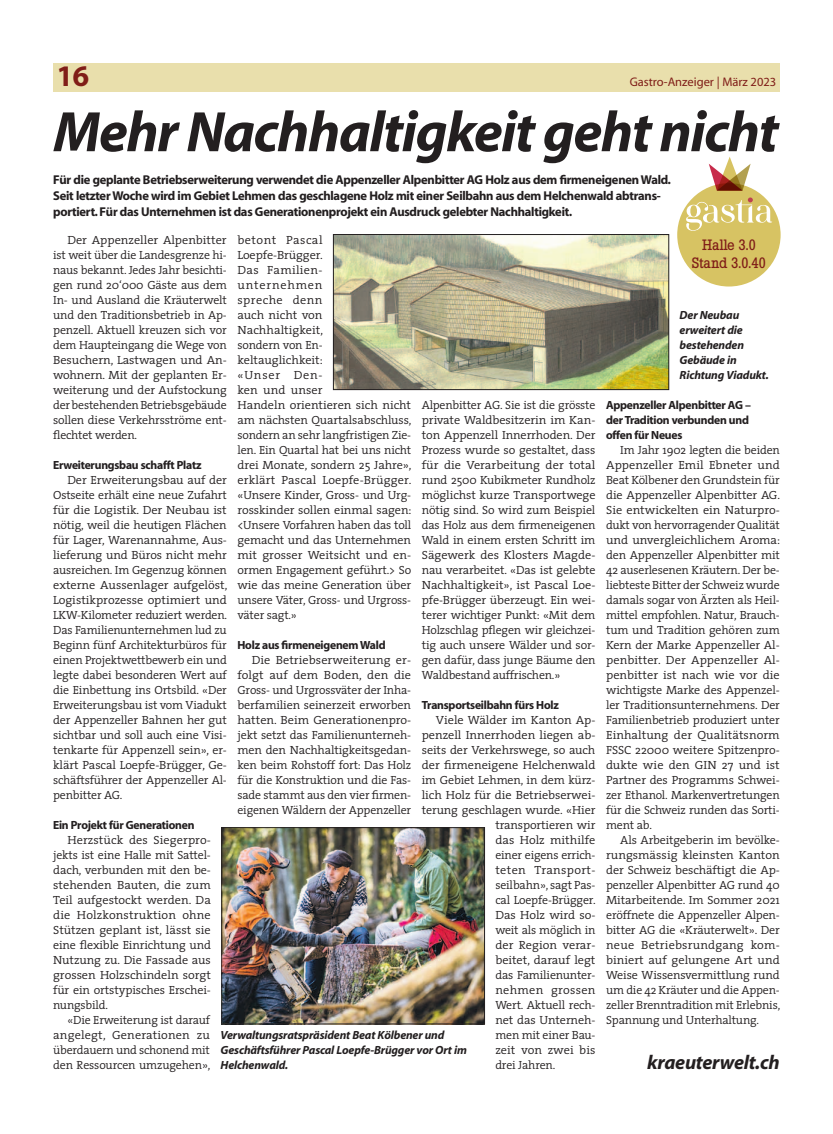
<style>
.page{position:relative;width:833px;height:1134px;background:#fff}
.page>*{position:absolute;margin:0;border:0;box-sizing:border-box;transform-origin:0 0}
.t1{font:italic 700 57.5px "Myriad";letter-spacing:-.025em;color:#231f20}
.t2{font:30px "Myriad Headline";color:#801e18}
.t3{font:italic 700 20px "Myriad";letter-spacing:-.015em;color:#231f20}
.t4{font:500 15px/18px "Slab Tall X";color:#801e18;text-align:center}
.t5{font:12.75px/16.2px "Myriad Headline";letter-spacing:-.015em;color:#231f20}
.t6{font:12.5px "Myriad";color:#801e18}
.t7{font:300 11.88px/15px "The Serif";letter-spacing:-.015em;color:#231f20;text-align:justify}
.t8{font:300 11.88px/15px "The Serif";letter-spacing:-.015em;color:#231f20;text-align:justify;scale:1.04 1}
.t9{font:11.88px/15px "Myriad Headline";letter-spacing:-.015em;color:#231f20}
.t10{font:italic 700 11.88px/15px "Myriad";letter-spacing:-.015em;color:#231f20}
.t11{font:300 11.88px "The Serif";letter-spacing:.005em;color:#231f20;scale:1.04 1}
.t12{font:300 11.88px "The Serif";letter-spacing:.025em;color:#231f20;scale:1.04 1}
.t13{font:300 11.88px "The Serif";letter-spacing:.02em;color:#231f20;scale:1.04 1}
</style>
<div class="page">
<div style="left:53px;top:64px;width:727px;height:28px;background:#e9dfac"></div>
<div style="left:677px;top:183px;width:103px;height:103px;background:#d7c363;border-radius:50%"></div>
<svg style="left:708px;top:157px;width:42px;height:34px"></svg>
<svg style="left:686px;top:197px;width:86px;height:34px"></svg>
<img style="left:223px;top:829px;width:260px;height:193px">
<div style="left:221px;top:827px;width:264px;height:197px;border:1px solid #231f20"></div>
<img style="left:335px;top:236px;width:332px;height:152px">
<div style="left:333px;top:234px;width:336px;height:156px;border:1px solid #231f20"></div>
<h2 class="t2" style="left:57px;top:61px;width:34px">16</h2>
<p class="t6" style="left:629px;top:76px;width:148px">Gastro-Anzeiger | März 2023</p>
<h1 class="t1" style="left:53px;top:102px;width:727px">Mehr Nachhaltigkeit geht nicht</h1>
<p class="t5" style="left:53px;top:172px;width:619px">Für die geplante Betriebserweiterung verwendet die Appenzeller Alpenbitter AG Holz aus dem firmeneigenen Wald.<br>Seit letzter Woche wird im Gebiet Lehmen das geschlagene Holz mit einer Seilbahn aus dem Helchenwald abtrans&shy;portiert. Für das Unternehmen ist das Generationenprojekt ein Ausdruck gelebter Nachhaltigkeit.</p>
<p class="t8" style="left:53px;top:232px;width:169px;text-indent:14px">Der Appenzeller Alpenbitter ist weit über die Landesgrenze hi&shy;naus bekannt. Jedes Jahr besichti&shy;gen rund 20‘000 Gäste aus dem In- und Ausland die Kräuterwelt und den Traditionsbetrieb in Ap&shy;penzell. Aktuell kreuzen sich vor dem Haupteingang die Wege von Besuchern, Lastwagen und An&shy;wohnern. Mit der geplanten Er&shy;weiterung und der Aufstockung der bestehenden Betriebsgebäude sollen diese Verkehrsströme ent&shy;flechtet werden.</p>
<p class="t9" style="left:53px;top:458px;width:150px">Erweiterungsbau schafft Platz</p>
<p class="t7" style="left:53px;top:472px;width:176px;text-indent:14px">Der Erweiterungsbau auf der Ostseite erhält eine neue Zufahrt für die Logistik. Der Neubau ist nötig, weil die heutigen Flächen für Lager, Warenannahme, Aus&shy;lieferung und Büros nicht mehr ausreichen. Im Gegenzug können externe Aussenlager aufgelöst, Logistikprozesse optimiert und LKW-Kilometer reduziert werden.<br>Das Familienunternehmen lud zu Beginn fünf Architekturbüros für einen Projektwettbewerb ein und legte dabei besonderen Wert auf die Einbettung ins Ortsbild. «Der Erweiterungsbau ist vom Viadukt der Appenzeller Bahnen her gut sichtbar und soll auch eine Visi&shy;tenkarte für Appenzell sein», er&shy;klärt Pascal Loepfe-Brügger, Ge&shy;schäftsführer der Appenzeller Al&shy;penbitter AG.</p>
<p class="t9" style="left:53px;top:818px;width:143px">Ein Projekt für Generationen</p>
<p class="t8" style="left:53px;top:832px;width:153px;text-indent:14px">Herzstück des Siegerpro&shy;jekts ist eine Halle mit Sattel&shy;dach, verbunden mit den be&shy;stehenden Bauten, die zum Teil aufgestockt werden. Da die Holzkonstruktion ohne Stützen geplant ist, lässt sie eine flexible Einrichtung und Nutzung zu. Die Fassade aus grossen Holzschindeln sorgt für ein ortstypisches Erschei&shy;nungsbild.</p>
<p class="t7" style="left:53px;top:1012px;width:159px;text-indent:14px">«Die Erweiterung ist darauf angelegt, Generationen zu überdauern und schonend mit den Ressourcen umzugehen»,</p>
<p class="t8" style="left:237px;top:232px;width:169px;text-align:left">betont Pascal<br>Loepfe-Brügger.<br>Das Familien-<br>unternehmen<br>spreche denn<br>auch nicht von<br>Nachhaltigkeit,<br>sondern von En-<br>keltauglichkeit:<br>«Unser Den-<br>ken und unser<br>Handeln orientieren sich nicht am nächsten Quartalsabschluss, sondern an sehr langfristigen Zie&shy;len. Ein Quartal hat bei uns nicht drei Monate, sondern 25 Jahre», erklärt Pascal Loepfe-Brügger. «Unsere Kinder, Gross- und Urg&shy;rosskinder sollen einmal sagen: &lt;Unsere Vorfahren haben das toll gemacht und das Unternehmen mit grosser Weitsicht und en&shy;ormen Engagement geführt.&gt; So wie das meine Generation über unsere Väter, Gross- und Urgross&shy;väter sagt.»</p>
<p class="t9" style="left:237px;top:638px;width:150px">Holz aus firmeneigenem Wald</p>
<p class="t8" style="left:237px;top:652px;width:169px;text-indent:14px">Die Betriebserweiterung er&shy;folgt auf dem Boden, den die Gross- und Urgrossväter der Inha&shy;berfamilien seinerzeit erworben hatten. Beim Generationenpro&shy;jekt setzt das Familienunterneh&shy;men den Nachhaltigkeitsgedan&shy;ken beim Rohstoff fort: Das Holz für die Konstruktion und die Fas&shy;sade stammt aus den vier firmen&shy;eigenen Wäldern der Appenzeller</p>
<p class="t7" style="left:422px;top:397px;width:175px">Alpenbitter AG. Sie ist die grösste private Waldbesitzerin im Kan&shy;ton Appenzell Innerrhoden. Der Prozess wurde so gestaltet, dass für die Verarbeitung der total rund 2500 Kubikmeter Rundholz möglichst kurze Transportwege nötig sind. So wird zum Beispiel das Holz aus dem firmeneigenen Wald in einem ersten Schritt im Sägewerk des Klosters Magde&shy;nau verarbeitet. «Das ist gelebte Nachhaltigkeit», ist Pascal Loe&shy;pfe-Brügger überzeugt. Ein wei&shy;terer wichtiger Punkt: «Mit dem Holzschlag pflegen wir gleichzei&shy;tig auch unsere Wälder und sor&shy;gen dafür, dass junge Bäume den Waldbestand auffrischen.»</p>
<p class="t9" style="left:422px;top:698px;width:138px">Transportseilbahn fürs Holz</p>
<p class="t8" style="left:436px;top:712px;width:155px">Viele Wälder im Kanton Ap-</p>
<p class="t8" style="left:422px;top:727px;width:168px">penzell Innerrhoden liegen ab-</p>
<p class="t7" style="left:422px;top:742px;width:175px">seits der Verkehrswege, so auch</p>
<p class="t8" style="left:422px;top:757px;width:168px">der firmeneigene Helchenwald</p>
<p class="t7" style="left:422px;top:772px;width:175px">im Gebiet Lehmen, in dem kürz-</p>
<p class="t8" style="left:422px;top:787px;width:168px">lich Holz für die Betriebserwei-</p>
<p class="t7" style="left:422px;top:802px;width:175px">terung geschlagen wurde. «Hier</p>
<p class="t7" style="left:495px;top:817px;width:102px">transportieren wir</p>
<p class="t11" style="left:495px;top:830px;width:98px">das Holz mithilfe</p>
<p class="t7" style="left:495px;top:847px;width:102px">einer eigens errich-</p>
<p class="t12" style="left:495px;top:860px;width:98px">teten Transport-</p>
<p class="t7" style="left:495px;top:877px;width:102px">seilbahn», sagt Pas-</p>
<p class="t7" style="left:495px;top:892px;width:102px">cal Loepfe-Brügger.</p>
<p class="t8" style="left:495px;top:907px;width:98px">Das Holz wird so-</p>
<p class="t7" style="left:495px;top:922px;width:102px">weit als möglich in</p>
<p class="t11" style="left:495px;top:935px;width:98px">der Region verar-</p>
<p class="t8" style="left:495px;top:952px;width:98px">beitet, darauf legt</p>
<p class="t7" style="left:495px;top:967px;width:102px">das Familienunter-</p>
<p class="t13" style="left:495px;top:980px;width:98px">nehmen grossen</p>
<p class="t7" style="left:495px;top:997px;width:102px">Wert. Aktuell rech-</p>
<p class="t7" style="left:495px;top:1012px;width:102px">net das Unterneh-</p>
<p class="t7" style="left:495px;top:1027px;width:102px">men mit einer Bau-</p>
<p class="t11" style="left:495px;top:1040px;width:98px">zeit von zwei bis</p>
<p class="t7" style="left:495px;top:1057px;width:61px">drei Jahren.</p>
<p class="t10" style="left:221px;top:1028px;width:248px">Verwaltungsratspräsident Beat Kölbener und<br>Geschäftsführer Pascal Loepfe-Brügger vor Ort im<br>Helchenwald.</p>
<p class="t4" style="left:692px;top:235px;width:75px">Halle 3.0<br>Stand 3.0.40</p>
<p class="t10" style="left:679px;top:308px;width:91px">Der Neubau erweitert die bestehenden<br>Gebäude in<br>Richtung Viadukt.</p>
<p class="t9" style="left:606px;top:398px;width:146px">Appenzeller Alpenbitter AG – der Tradition verbunden und offen für Neues</p>
<p class="t7" style="left:606px;top:442px;width:176px;text-indent:14px">Im Jahr 1902 legten die beiden Appenzeller Emil Ebneter und Beat Kölbener den Grundstein für die Appenzeller Alpenbitter AG.<br>Sie entwickelten ein Naturpro&shy;dukt von hervorragender Qualität und unvergleichlichem Aroma: den Appenzeller Alpenbitter mit 42 auserlesenen Kräutern. Der be&shy;liebteste Bitter der Schweiz wurde damals sogar von Ärzten als Heil&shy;mittel empfohlen. Natur, Brauch&shy;tum und Tradition gehören zum Kern der Marke Appenzeller Al&shy;penbitter. Der Appenzeller Al&shy;penbitter ist nach wie vor die wichtigste Marke des Appenzel&shy;ler Traditionsunternehmens. Der Familienbetrieb produziert unter Einhaltung der Qualitätsnorm FSSC 22000 weitere Spitzenpro&shy;dukte wie den GIN 27 und ist Partner des Programms Schwei&shy;zer Ethanol. Markenvertretungen für die Schweiz runden das Sorti&shy;ment ab.</p>
<p class="t7" style="left:606px;top:832px;width:176px;text-indent:14px">Als Arbeitgeberin im bevölke&shy;rungsmässig kleinsten Kanton der Schweiz beschäftigt die Ap&shy;penzeller Alpenbitter AG rund 40<br>Mitarbeitende. Im Sommer 2021 eröffnete die Appenzeller Alpen&shy;bitter AG die «Kräuterwelt». Der neue Betriebsrundgang kom&shy;biniert auf gelungene Art und Weise Wissensvermittlung rund um die 42 Kräuter und die Appen&shy;zeller Brenntradition mit Erlebnis, Spannung und Unterhaltung.</p>
<h3 class="t3" style="left:647px;top:1052px;width:134px">kraeuterwelt.ch</h3>
</div>
